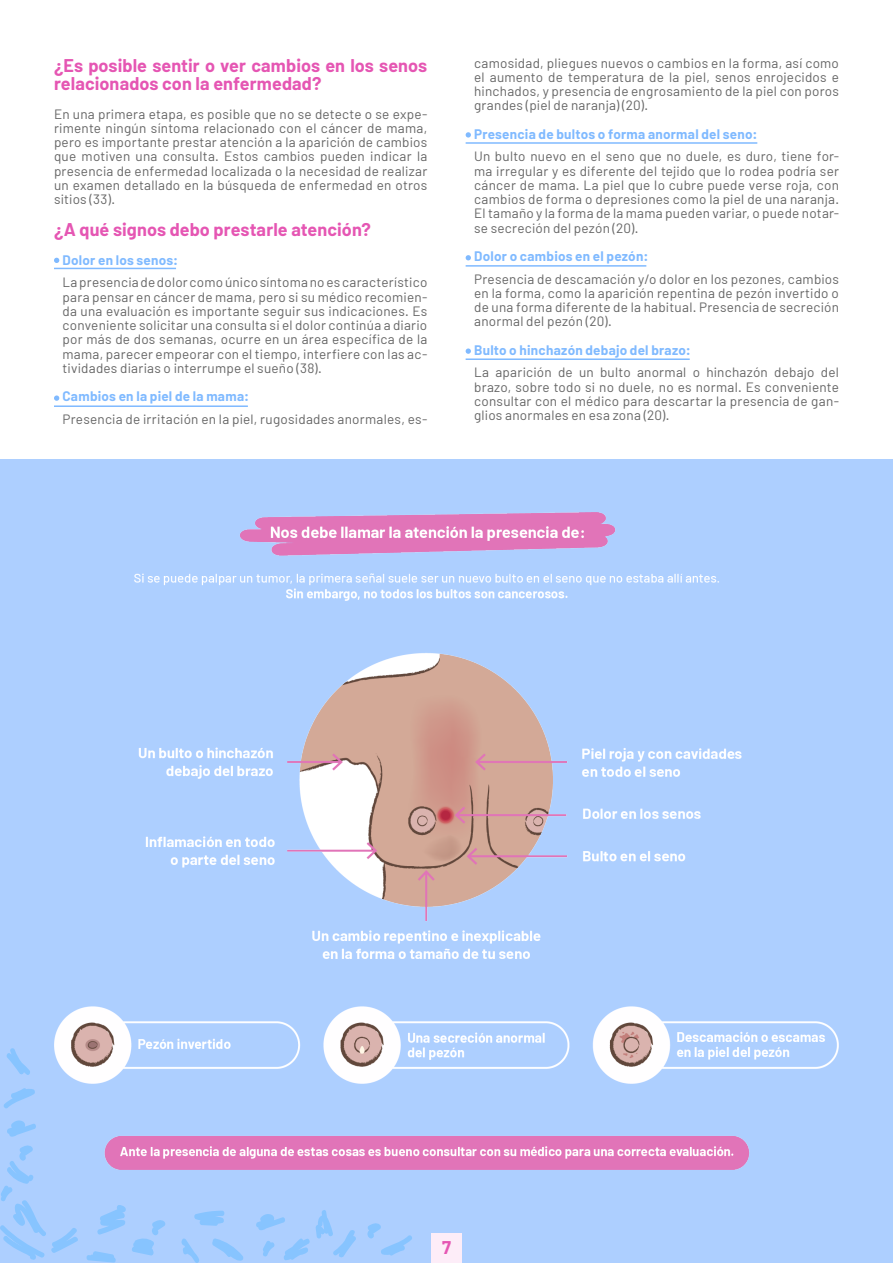
<style>
.page{position:relative;width:893px;height:1263px;background:#fff}
.page>*{position:absolute;margin:0;border:0;box-sizing:border-box;transform-origin:0 0}
.t1{font:700 18px/18px "Barlow";letter-spacing:.005em;color:#e556b3}
.t2{font:13.5px/14.2px "Barlow";letter-spacing:.015em;color:#656565;text-align:justify}
.t3{font:700 13.5px "Barlow";letter-spacing:.02em;color:#80baff}
</style>
<div class="page">
<div style="left:0;top:459px;width:893px;height:804px;background:#adcfff"></div>
<img style="left:54px;top:512px;width:785px;height:657px">
<div style="left:431px;top:1233px;width:31px;height:30px;background:#fdedf8"></div>
<svg style="left:194px;top:1211px;width:31px;height:15px"></svg>
<svg style="left:212px;top:1238px;width:31px;height:23px"></svg>
<svg style="left:181px;top:1238px;width:18px;height:25px"></svg>
<svg style="left:7px;top:1120px;width:29px;height:17px"></svg>
<svg style="left:3px;top:1088px;width:32px;height:21px"></svg>
<svg style="left:86px;top:1205px;width:79px;height:58px"></svg>
<svg style="left:6px;top:1048px;width:24px;height:27px"></svg>
<svg style="left:256px;top:1210px;width:100px;height:50px"></svg>
<svg style="left:0;top:1144px;width:80px;height:116px"></svg>
<svg style="left:367px;top:1223px;width:45px;height:33px"></svg>
<hr style="left:54px;top:268px;width:122px;height:1px;background:#80baff">
<hr style="left:466px;top:265px;width:180px;height:2px;background:#80baff">
<hr style="left:466px;top:142px;width:291px;height:2px;background:#80baff">
<hr style="left:466px;top:358px;width:224px;height:2px;background:#80baff">
<hr style="left:54px;top:405px;width:194px;height:2px;background:#80baff">
<svg style="left:54px;top:258px;width:5px;height:5px"></svg>
<svg style="left:466px;top:255px;width:5px;height:5px"></svg>
<svg style="left:466px;top:132px;width:5px;height:6px"></svg>
<svg style="left:466px;top:348px;width:5px;height:6px"></svg>
<svg style="left:54px;top:395px;width:5px;height:6px"></svg>
<h1 class="t1" style="left:54px;top:56px;width:375px">¿Es posible sentir o ver cambios en los senos relacionados con la enfermedad?</h1>
<p class="t2" style="left:54px;top:106px;width:375px">En una primera etapa, es posible que no se detecte o se expe&shy;rimente ningún síntoma relacionado con el cáncer de mama, pero es importante prestar atención a la aparición de cambios que motiven una consulta. Estos cambios pueden indicar la presencia de enfermedad localizada o la necesidad de realizar un examen detallado en la búsqueda de enfermedad en otros sitios (33).</p>
<h1 class="t1" style="left:54px;top:221px;width:318px">¿A qué signos debo prestarle atención?</h1>
<p class="t3" style="left:63px;top:252px;width:117px">Dolor en los senos:</p>
<p class="t2" style="left:63px;top:275px;width:366px">La presencia de dolor como único síntoma no es característico para pensar en cáncer de mama, pero si su médico recomien&shy;da una evaluación es importante seguir sus indicaciones. Es conveniente solicitar una consulta si el dolor continúa a diario por más de dos semanas, ocurre en un área específica de la mama, parecer empeorar con el tiempo, interfiere con las ac&shy;tividades diarias o interrumpe el sueño (38).</p>
<p class="t3" style="left:63px;top:388px;width:188px">Cambios en la piel de la mama:</p>
<p class="t2" style="left:63px;top:411px;width:366px">Presencia de irritación en la piel, rugosidades anormales, es-</p>
<p class="t2" style="left:474px;top:55px;width:366px">camosidad, pliegues nuevos o cambios en la forma, así como el aumento de temperatura de la piel, senos enrojecidos e hinchados, y presencia de engrosamiento de la piel con poros grandes (piel de naranja) (20).</p>
<p class="t3" style="left:474px;top:126px;width:285px">Presencia de bultos o forma anormal del seno:</p>
<p class="t2" style="left:474px;top:149px;width:366px">Un bulto nuevo en el seno que no duele, es duro, tiene for&shy;ma irregular y es diferente del tejido que lo rodea podría ser cáncer de mama. La piel que lo cubre puede verse roja, con cambios de forma o depresiones como la piel de una naranja.<br>El tamaño y la forma de la mama pueden variar, o puede notar&shy;se secreción del pezón (20).</p>
<p class="t3" style="left:474px;top:248px;width:176px">Dolor o cambios en el pezón:</p>
<p class="t2" style="left:474px;top:271px;width:366px">Presencia de descamación y/o dolor en los pezones, cambios en la forma, como la aparición repentina de pezón invertido o de una forma diferente de la habitual. Presencia de secreción anormal del pezón (20).</p>
<p class="t3" style="left:474px;top:342px;width:218px">Bulto o hinchazón debajo del brazo:</p>
<p class="t2" style="left:474px;top:365px;width:366px">La aparición de un bulto anormal o hinchazón debajo del brazo, sobre todo si no duele, no es normal. Es conveniente consultar con el médico para descartar la presencia de gan&shy;glios anormales en esa zona (20).</p>
<h1 class="t1" style="left:442px;top:1239px;width:10px">7</h1>
</div>
